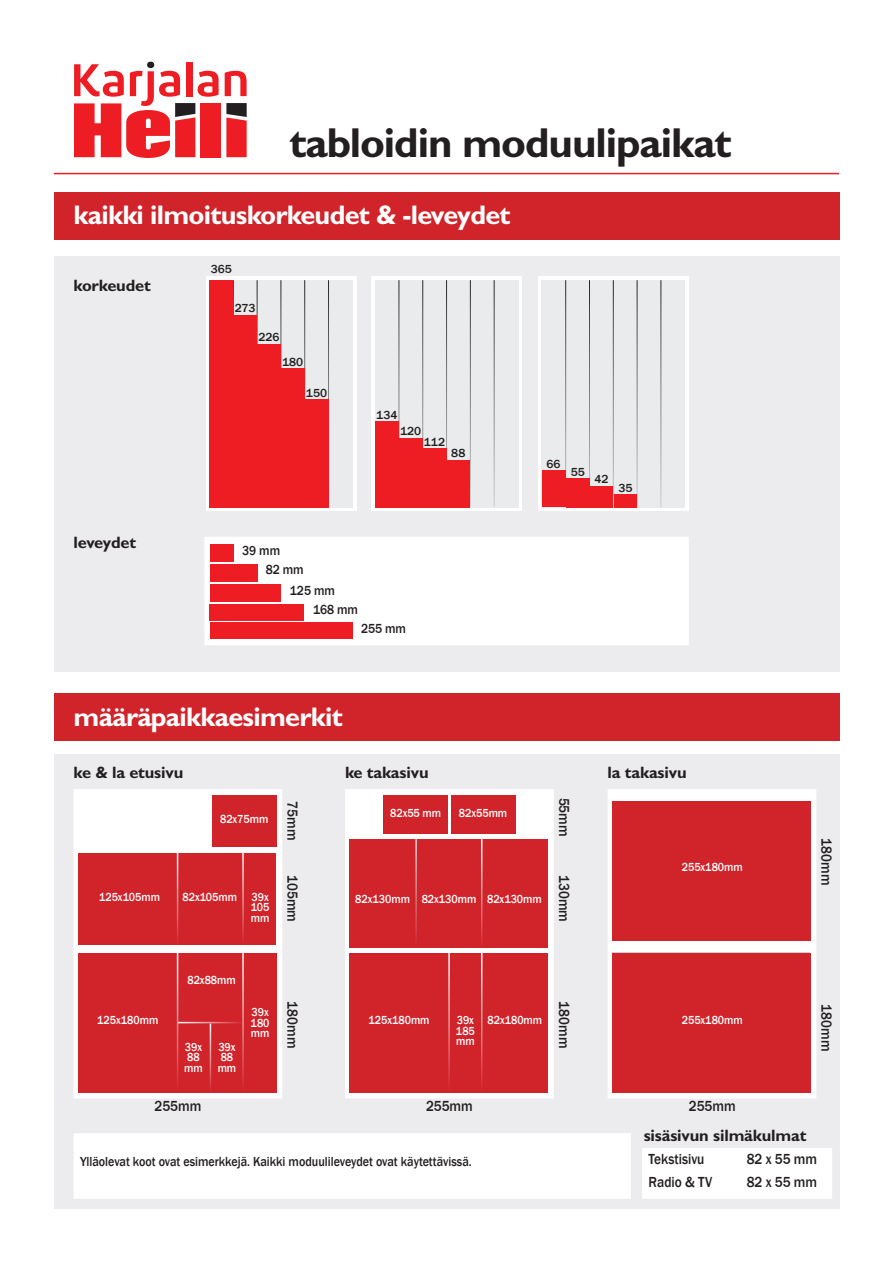
<style>
.page{position:relative;width:893px;height:1263px;background:#fff}
.page>*{position:absolute;margin:0;border:0;box-sizing:border-box;transform-origin:0 0}
.t1{font:700 42px "Gill Sans Std";letter-spacing:-.025em;color:#231f20}
.t2{font:700 27px "Gill Sans Std";letter-spacing:-.025em;color:#fff}
.t3{font:700 16.5px "Gill Sans Std";letter-spacing:-.01em;color:#231f20}
.t4{font:500 15px "Franklin Gothic";color:#231f20;scale:.89 1}
.t5{font:500 13.5px "Franklin Gothic";color:#231f20;scale:.89 1}
.t6{font:500 12px/10.5px "Franklin Gothic";color:#fff;text-align:justify;scale:.89 1}
.t7{font:500 12px "Franklin Gothic";color:#231f20}
</style>
<div class="page">
<hr style="left:54px;top:173px;width:785px;height:1px;background:#ee1d23">
<div style="left:54px;top:192px;width:785px;height:47px;background:#d1232a"></div>
<div style="left:54px;top:693px;width:785px;height:48px;background:#d1232a"></div>
<div style="left:54px;top:257px;width:785px;height:415px;background:#ececee"></div>
<div style="left:54px;top:754px;width:785px;height:455px;background:#ececee"></div>
<svg style="left:206px;top:276px;width:150px;height:234px;background:#fcf2f3"></svg>
<svg style="left:372px;top:276px;width:150px;height:234px;background:#fcf4f5"></svg>
<div style="left:538px;top:276px;width:151px;height:234px;background:linear-gradient(to right,#fff,#fff)"></div>
<div style="left:209px;top:280px;width:143px;height:227px;background:#eaebec"></div>
<div style="left:375px;top:280px;width:143px;height:227px;background:#eaebec"></div>
<div style="left:542px;top:280px;width:143px;height:227px;background:#eaebec"></div>
<hr style="left:233px;top:280px;width:1px;height:227px;background:#fff">
<hr style="left:399px;top:280px;width:1px;height:227px;background:#fff">
<hr style="left:565px;top:280px;width:1px;height:227px;background:#fff">
<hr style="left:257px;top:280px;width:1px;height:227px;background:#fff">
<hr style="left:422px;top:280px;width:1px;height:227px;background:#fff">
<hr style="left:589px;top:280px;width:1px;height:227px;background:#fff">
<hr style="left:281px;top:280px;width:1px;height:227px;background:#fff">
<hr style="left:446px;top:280px;width:1px;height:227px;background:#fff">
<hr style="left:613px;top:280px;width:1px;height:227px;background:#fff">
<hr style="left:304px;top:280px;width:1px;height:227px;background:#fff">
<hr style="left:470px;top:280px;width:1px;height:227px;background:#fff">
<hr style="left:637px;top:280px;width:1px;height:227px;background:#fff">
<hr style="left:328px;top:280px;width:1px;height:227px;background:#fff">
<hr style="left:494px;top:280px;width:1px;height:227px;background:#fff">
<hr style="left:660px;top:280px;width:1px;height:227px;background:#fff">
<div style="left:233px;top:315px;width:24px;height:192px;background:#ee1d23"></div>
<div style="left:399px;top:438px;width:23px;height:69px;background:#ee1d23"></div>
<div style="left:590px;top:486px;width:23px;height:21px;background:#ee1d23"></div>
<div style="left:210px;top:280px;width:23px;height:227px;background:#ee1d23"></div>
<div style="left:375px;top:421px;width:24px;height:86px;background:#ee1d23"></div>
<div style="left:566px;top:478px;width:23px;height:29px;background:#ee1d23"></div>
<div style="left:257px;top:344px;width:24px;height:163px;background:#ee1d23"></div>
<div style="left:423px;top:448px;width:23px;height:59px;background:#ee1d23"></div>
<div style="left:614px;top:494px;width:23px;height:13px;background:#ee1d23"></div>
<div style="left:281px;top:368px;width:23px;height:139px;background:#ee1d23"></div>
<div style="left:447px;top:460px;width:23px;height:47px;background:#ee1d23"></div>
<div style="left:305px;top:399px;width:23px;height:108px;background:#ee1d23"></div>
<div style="left:542px;top:470px;width:23px;height:37px;background:#ee1d23"></div>
<div style="left:74px;top:789px;width:208px;height:309px;background:#fff"></div>
<div style="left:345px;top:789px;width:209px;height:309px;background:#fff"></div>
<div style="left:608px;top:789px;width:208px;height:309px;background:#fff"></div>
<div style="left:642px;top:1148px;width:190px;height:51px;background:#fff"></div>
<div style="left:74px;top:1133px;width:557px;height:66px;background:#fff"></div>
<div style="left:204px;top:537px;width:485px;height:108px;background:#fff"></div>
<div style="left:212px;top:795px;width:64px;height:52px;background:#d1232a"></div>
<div style="left:451px;top:795px;width:64px;height:38px;background:#d1232a"></div>
<div style="left:384px;top:795px;width:64px;height:38px;background:#d1232a"></div>
<div style="left:78px;top:853px;width:99px;height:92px;background:#d1232a"></div>
<div style="left:177px;top:853px;width:66px;height:92px;background:#d1232a"></div>
<div style="left:243px;top:853px;width:33px;height:92px;background:#d1232a"></div>
<div style="left:350px;top:839px;width:198px;height:109px;background:#d1232a"></div>
<div style="left:78px;top:953px;width:198px;height:139px;background:#d1232a"></div>
<div style="left:210px;top:544px;width:23px;height:17px;background:#ee1d23"></div>
<div style="left:210px;top:564px;width:47px;height:18px;background:#ee1d23"></div>
<div style="left:210px;top:584px;width:71px;height:18px;background:#ee1d23"></div>
<div style="left:210px;top:604px;width:94px;height:16px;background:#ee1d23"></div>
<div style="left:350px;top:953px;width:198px;height:139px;background:#d1232a"></div>
<div style="left:612px;top:953px;width:198px;height:139px;background:#d1232a"></div>
<div style="left:612px;top:801px;width:198px;height:139px;background:#d1232a"></div>
<hr style="left:242px;top:853px;width:2px;height:92px;background:#fff">
<hr style="left:481px;top:839px;width:1px;height:109px;background:#fff">
<hr style="left:481px;top:953px;width:1px;height:139px;background:#fff">
<hr style="left:177px;top:853px;width:1px;height:92px;background:#fff">
<hr style="left:177px;top:953px;width:1px;height:139px;background:#fff">
<hr style="left:242px;top:953px;width:2px;height:139px;background:#fff">
<hr style="left:210px;top:1023px;width:1px;height:69px;background:#fff">
<hr style="left:448px;top:953px;width:2px;height:139px;background:#fff">
<hr style="left:415px;top:839px;width:2px;height:109px;background:#d5d5d6">
<div style="left:210px;top:622px;width:143px;height:17px;background:#ee1d23"></div>
<hr style="left:178px;top:1022px;width:66px;height:1px;background:#fff">
<div style="left:201px;top:103px;width:20px;height:54px;background:#ee1d23"></div>
<svg style="left:226px;top:103px;width:21px;height:54px"></svg>
<div style="left:147px;top:62px;width:7px;height:6px;background:#231f20;border-radius:50%"></div>
<div style="left:186px;top:62px;width:6px;height:34px;background:#ee1d23"></div>
<svg style="left:74px;top:64px;width:145px;height:94px"></svg>
<svg style="left:225px;top:71px;width:22px;height:25px"></svg>
<p class="t1" style="left:289px;top:118px;width:444px">tabloidin moduulipaikat</p>
<p class="t2" style="left:74px;top:199px;width:438px">kaikki ilmoituskorkeudet &amp; -leveydet</p>
<p class="t3" style="left:74px;top:276px;width:79px">korkeudet</p>
<p class="t3" style="left:74px;top:533px;width:64px">leveydet</p>
<p class="t7" style="left:211px;top:262px;width:23px">365</p>
<p class="t7" style="left:235px;top:301px;width:22px">273</p>
<p class="t7" style="left:258px;top:330px;width:23px">226</p>
<p class="t7" style="left:282px;top:354px;width:23px">180</p>
<p class="t7" style="left:306px;top:385px;width:23px">150</p>
<p class="t7" style="left:376px;top:408px;width:23px">134</p>
<p class="t7" style="left:400px;top:424px;width:23px">120</p>
<p class="t7" style="left:424px;top:435px;width:23px">112</p>
<p class="t7" style="left:451px;top:446px;width:16px">88</p>
<p class="t5" style="left:242px;top:542px;width:44px">39 mm</p>
<p class="t5" style="left:266px;top:561px;width:44px">82 mm</p>
<p class="t5" style="left:290px;top:582px;width:52px">125 mm</p>
<p class="t5" style="left:313px;top:601px;width:52px">168 mm</p>
<p class="t5" style="left:361px;top:620px;width:52px">255 mm</p>
<p class="t2" style="left:74px;top:700px;width:271px">määräpaikkaesimerkit</p>
<p class="t7" style="left:547px;top:457px;width:16px">66</p>
<p class="t7" style="left:571px;top:464px;width:16px">55</p>
<p class="t7" style="left:595px;top:472px;width:16px">42</p>
<p class="t7" style="left:618px;top:480px;width:16px">35</p>
<p class="t3" style="left:74px;top:763px;width:111px">ke &amp; la etusivu</p>
<p class="t3" style="left:345px;top:763px;width:85px">ke takasivu</p>
<p class="t3" style="left:608px;top:763px;width:81px">la takasivu</p>
<p class="t6" style="left:220px;top:813px;width:56px">82x75mm</p>
<p class="t4" style="left:302px;top:801px;width:45px;rotate:90deg">75mm</p>
<p class="t4" style="left:573px;top:798px;width:45px;rotate:90deg">55mm</p>
<p class="t6" style="left:390px;top:808px;width:59px">82x55 mm</p>
<p class="t6" style="left:459px;top:808px;width:56px">82x55mm</p>
<p class="t4" style="left:302px;top:875px;width:54px;rotate:90deg">105mm</p>
<p class="t6" style="left:99px;top:892px;width:70px">125x105mm</p>
<p class="t6" style="left:355px;top:893px;width:63px">82x130mm</p>
<p class="t6" style="left:422px;top:893px;width:63px">82x130mm</p>
<p class="t6" style="left:487px;top:893px;width:63px">82x130mm</p>
<p class="t6" style="left:182px;top:892px;width:63px">82x105mm</p>
<p class="t6" style="left:251px;top:892px;width:22px">39x 105 mm</p>
<p class="t4" style="left:573px;top:875px;width:54px;rotate:90deg">130mm</p>
<p class="t6" style="left:187px;top:975px;width:56px">82x88mm</p>
<p class="t6" style="left:682px;top:862px;width:70px">255x180mm</p>
<p class="t4" style="left:836px;top:838px;width:54px;rotate:90deg">180mm</p>
<p class="t4" style="left:302px;top:1001px;width:54px;rotate:90deg">180mm</p>
<p class="t4" style="left:573px;top:1001px;width:54px;rotate:90deg">180mm</p>
<p class="t4" style="left:836px;top:1004px;width:54px;rotate:90deg">180mm</p>
<p class="t6" style="left:251px;top:1007px;width:23px">39x 180 mm</p>
<p class="t6" style="left:97px;top:1015px;width:70px">125x180mm</p>
<p class="t6" style="left:368px;top:1015px;width:70px">125x180mm</p>
<p class="t6" style="left:682px;top:1015px;width:70px">255x180mm</p>
<p class="t6" style="left:456px;top:1015px;width:23px">39x 185 mm</p>
<p class="t6" style="left:487px;top:1015px;width:63px">82x180mm</p>
<p class="t6" style="left:184px;top:1041px;width:22px;text-align:left">39x<br>88 mm</p>
<p class="t6" style="left:218px;top:1041px;width:22px;text-align:left">39x<br>88 mm</p>
<p class="t4" style="left:155px;top:1097px;width:54px">255mm</p>
<p class="t4" style="left:426px;top:1097px;width:54px">255mm</p>
<p class="t4" style="left:689px;top:1097px;width:54px">255mm</p>
<p class="t3" style="left:644px;top:1126px;width:164px">sisäsivun silmäkulmat</p>
<p class="t5" style="left:80px;top:1153px;width:442px">Ylläolevat koot ovat esimerkkejä. Kaikki moduulileveydet ovat käytettävissä.</p>
<p class="t4" style="left:649px;top:1149px;width:64px">Tekstisivu</p>
<p class="t4" style="left:747px;top:1149px;width:81px">82 x 55 mm</p>
<p class="t4" style="left:649px;top:1172px;width:73px">Radio &amp; TV</p>
<p class="t4" style="left:747px;top:1172px;width:81px">82 x 55 mm</p>
</div>
